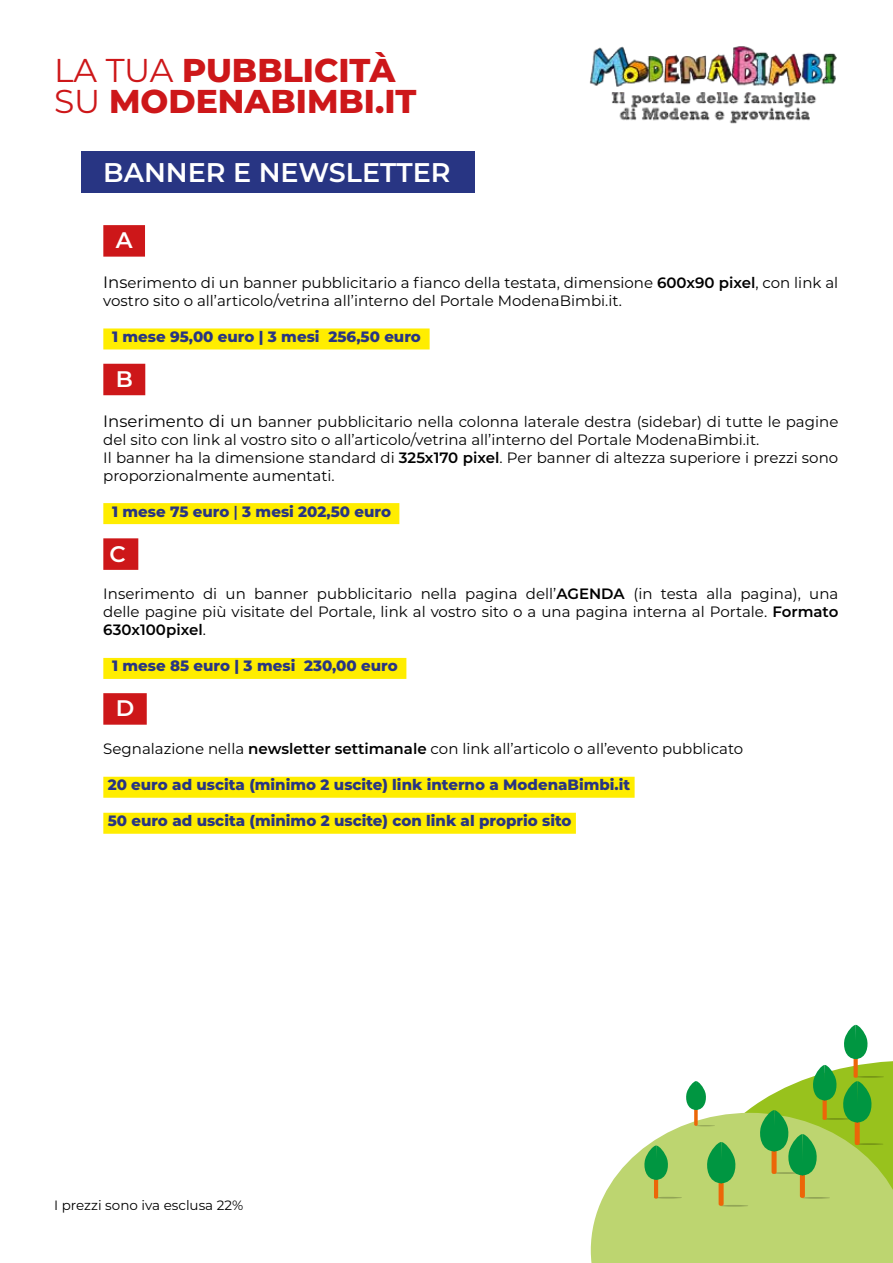
<style>
.page{position:relative;width:893px;height:1263px;background:#fff}
.page>*{position:absolute;margin:0;border:0;box-sizing:border-box;transform-origin:0 0}
.t1{font:800 33px/30.6px "Montserrat";color:#cd1719}
.t2{font:600 27px "Montserrat";color:#fff}
.t3{font:600 22.5px "Montserrat";color:#fff}
.t4{font:15px/18px "Montserrat";color:#000}
.t5{font:800 15px "Montserrat";color:#283583}
.t6{font:13.5px "Montserrat";color:#000}
.s1{font-weight:400}
.s2{font-size:16.5px}
.s3{font-weight:600}
</style>
<div class="page">
<img style="left:589px;top:46px;width:248px;height:78px">
<svg style="left:591px;top:1148px;width:52px;height:115px;fill:#bdd570"></svg>
<svg style="left:643px;top:1025px;width:250px;height:238px"></svg>
<div style="left:82px;top:151px;width:393px;height:41px;background:#283583"></div>
<div style="left:103px;top:225px;width:42px;height:32px;background:#cd1719"></div>
<div style="left:103px;top:328px;width:327px;height:21px;background:#ffed00"></div>
<div style="left:103px;top:364px;width:42px;height:31px;background:#cd1719"></div>
<div style="left:103px;top:503px;width:296px;height:21px;background:#ffed00"></div>
<div style="left:103px;top:538px;width:35px;height:32px;background:#cd1719"></div>
<div style="left:103px;top:658px;width:303px;height:21px;background:#ffed00"></div>
<div style="left:103px;top:693px;width:44px;height:32px;background:#cd1719"></div>
<div style="left:103px;top:777px;width:532px;height:21px;background:#ffed00"></div>
<div style="left:103px;top:813px;width:473px;height:21px;background:#ffed00"></div>
<h1 class="t1" style="left:54px;top:54px;width:364px"><span class="s1">LA TUA</span> PUBBLICITÀ<br><span class="s1">SU</span> MODENABIMBI.IT</h1>
<h2 class="t2" style="left:103px;top:153px;width:349px">BANNER E NEWSLETTER</h2>
<h3 class="t3" style="left:116px;top:224px;width:18px">A</h3>
<p class="t4" style="left:103px;top:273px;width:736px"><span class="s2">Ins</span>erimento di un banner pubblicitario a fianco della testata, dimensione <span class="s3">600x90 pixel</span>, con link al vostro sito o all’articolo/vetrina all’interno del Portale ModenaBimbi.it.</p>
<p class="t5" style="left:112px;top:326px;width:310px">1 mese 95,00 euro | 3 mesi 256,50 euro</p>
<h3 class="t3" style="left:116px;top:363px;width:19px">B</h3>
<p class="t4" style="left:103px;top:412px;width:737px"><span class="s2">Inserimento di un</span> banner pubblicitario nella colonna laterale destra (sidebar) di tutte le pagine del sito con link al vostro sito o all’articolo/vetrina all’interno del Portale ModenaBimbi.it.<br>Il banner ha la dimensione standard di <span class="s3">325x170 pixel</span>. Per banner di altezza superiore i prezzi sono proporzionalmente aumentati.</p>
<p class="t5" style="left:112px;top:500px;width:281px">1 mese 75 euro <span class="s3">|</span> 3 mesi 202,50 euro</p>
<h3 class="t3" style="left:110px;top:538px;width:18px">C</h3>
<p class="t4" style="left:103px;top:584px;width:737px;text-align:justify">Inserimento di un banner pubblicitario nella pagina dell’<span class="s3">AGENDA</span> (in testa alla pagina), una delle pagine più visitate del Portale, link al vostro sito o a una pagina interna al Portale. <span class="s3">Formato 630x100pixel</span>.</p>
<p class="t5" style="left:112px;top:655px;width:287px">1 mese 85 euro | 3 mesi 230,00 euro</p>
<h3 class="t3" style="left:116px;top:692px;width:20px">D</h3>
<p class="t4" style="left:103px;top:739px;width:641px">Segnalazione nella <span class="s3">newsletter settimanale</span> con link all’articolo o all’evento pubblicato</p>
<p class="t5" style="left:108px;top:774px;width:524px">20 euro ad uscita (minimo 2 uscite) link interno a ModenaBimbi.it</p>
<p class="t5" style="left:108px;top:810px;width:465px">50 euro ad uscita (minimo 2 uscite) con link al proprio sito</p>
<p class="t6" style="left:54px;top:1196px;width:191px">I prezzi sono iva esclusa 22%</p>
</div>
